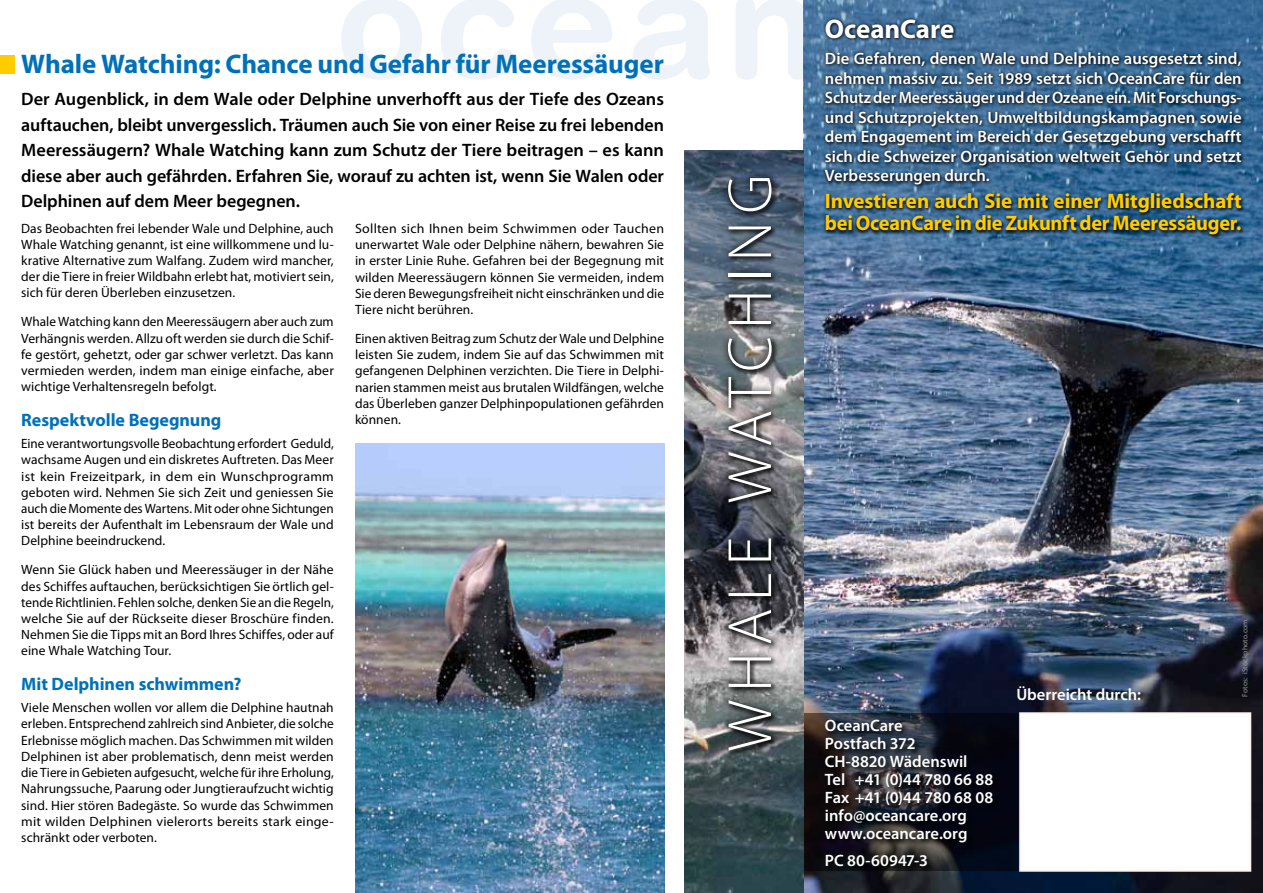
<style>
.page{position:relative;width:1263px;height:893px;background:#fff}
.page>*{position:absolute;margin:0;border:0;box-sizing:border-box;transform-origin:0 0}
.t1{font:300 63px "Myriad Pro";letter-spacing:.115em;color:#fff}
.t2{font:700 27px "Myriad Pro";letter-spacing:-.005em;color:#0071b9}
.t3{font:700 27px "Myriad Pro";letter-spacing:-.005em;color:#fff}
.t4{font:700 21px/22.5px "Myriad Pro";letter-spacing:-.01em;color:#fecc00}
.t5{font:600 18px/25.5px "Myriad Pro";letter-spacing:-.005em;color:#000;text-align:justify}
.t6{font:700 18px "Myriad Pro";letter-spacing:-.005em;color:#0071b9}
.t7{font:600 16.5px/18px "Myriad Pro";color:#fff}
.t8{font:13.5px/16.2px "Myriad Pro";letter-spacing:.005em;color:#000;text-align:justify}
.t9{font:7.5px "Myriad Pro";letter-spacing:.015em;color:#9c9e9f}
</style>
<div class="page">
<svg style="left:341px;top:0;width:463px;height:80px"></svg>
<img style="left:804px;top:386px;width:459px;height:507px">
<img style="left:804px;top:0;width:459px;height:386px">
<img style="left:685px;top:151px;width:119px;height:742px">
<div style="left:1019px;top:712px;width:232px;height:160px;background:#fff;border:2px solid #fdefea"></div>
<svg style="left:804px;top:713px;width:214px;height:158px;background:#0f0f15"></svg>
<svg style="left:823px;top:719px;width:177px;height:154px;background:#191a21"></svg>
<svg style="left:720px;top:171px;width:59px;height:587px;background:#595d64"></svg>
<div style="left:822px;top:16px;width:423px;height:222px;background:#000;opacity:.75"></div>
<img style="left:355px;top:443px;width:309px;height:450px">
<div style="left:0;top:55px;width:15px;height:18px;background:#fecc00"></div>
<h2 class="t2" style="left:21px;top:47px;width:644px">Whale Watching: Chance und Gefahr für Meeressäuger</h2>
<p class="t5" style="left:21px;top:86px;width:644px">Der Augenblick, in dem Wale oder Delphine unverhofft aus der Tiefe des Ozeans auftauchen, bleibt unvergesslich. Träumen auch Sie von einer Reise zu frei lebenden Meeressäugern? Whale Watching kann zum Schutz der Tiere beitragen – es kann diese aber auch gefährden. Erfahren Sie, worauf zu achten ist, wenn Sie Walen oder Delphinen auf dem Meer begegnen.</p>
<p class="t8" style="left:21px;top:220px;width:314px">Das Beobachten frei lebender Wale und Delphine, auch Whale Watching genannt, ist eine willkommene und lu&shy;krative Alternative zum Walfang. Zudem wird mancher, der die Tiere in freier Wildbahn erlebt hat, motiviert sein, sich für deren Überleben einzusetzen.</p>
<p class="t8" style="left:21px;top:314px;width:314px">Whale Watching kann den Meeressäugern aber auch zum Verhängnis werden. Allzu oft werden sie durch die Schif&shy;fe gestört, gehetzt, oder gar schwer verletzt. Das kann vermieden werden, indem man einige einfache, aber wichtige Verhaltensregeln befolgt.</p>
<h3 class="t6" style="left:21px;top:408px;width:202px">Respektvolle Begegnung</h3>
<p class="t8" style="left:21px;top:435px;width:314px">Eine verantwortungsvolle Beobachtung erfordert Geduld, wachsame Augen und ein diskretes Auftreten. Das Meer ist kein Freizeitpark, in dem ein Wunschprogramm geboten wird. Nehmen Sie sich Zeit und geniessen Sie auch die Momente des Wartens. Mit oder ohne Sichtungen ist bereits der Aufenthalt im Lebensraum der Wale und Delphine beeindruckend.</p>
<p class="t8" style="left:21px;top:561px;width:314px">Wenn Sie Glück haben und Meeressäuger in der Nähe des Schiffes auftauchen, berücksichtigen Sie örtlich gel&shy;tende Richtlinien. Fehlen solche, denken Sie an die Regeln, welche Sie auf der Rückseite dieser Broschüre finden.<br>Nehmen Sie die Tipps mit an Bord Ihres Schiffes, oder auf eine Whale Watching Tour.</p>
<h3 class="t6" style="left:21px;top:672px;width:222px">Mit Delphinen schwimmen?</h3>
<p class="t8" style="left:21px;top:699px;width:314px">Viele Menschen wollen vor allem die Delphine hautnah erleben. Entsprechend zahlreich sind Anbieter, die solche Erlebnisse möglich machen. Das Schwimmen mit wilden Delphinen ist aber problematisch, denn meist werden die Tiere in Gebieten aufgesucht, welche für ihre Erholung, Nahrungssuche, Paarung oder Jungtieraufzucht wichtig sind. Hier stören Badegäste. So wurde das Schwimmen mit wilden Delphinen vielerorts bereits stark einge&shy;schränkt oder verboten.</p>
<p class="t8" style="left:355px;top:220px;width:311px">Sollten sich Ihnen beim Schwimmen oder Tauchen unerwartet Wale oder Delphine nähern, bewahren Sie in erster Linie Ruhe. Gefahren bei der Begegnung mit wilden Meeressäugern können Sie vermeiden, indem Sie deren Bewegungsfreiheit nicht einschränken und die Tiere nicht berühren.</p>
<p class="t8" style="left:355px;top:330px;width:310px">Einen aktiven Beitrag zum Schutz der Wale und Delphine leisten Sie zudem, indem Sie auf das Schwimmen mit gefangenen Delphinen verzichten. Die Tiere in Delphi&shy;narien stammen meist aus brutalen Wildfängen, welche das Überleben ganzer Delphinpopulationen gefährden können.</p>
<h1 class="t1" style="left:715px;top:752px;width:579px;rotate:-90deg">whale Watching</h1>
<h2 class="t3" style="left:825px;top:12px;width:131px">OceanCare</h2>
<p class="t7" style="left:825px;top:48px;width:418px;line-height:19.5px;text-align:justify">Die Gefahren, denen Wale und Delphine ausgesetzt sind, nehmen massiv zu. Seit 1989 setzt sich OceanCare für den Schutz der Meeressäuger und der Ozeane ein. Mit Forschungs&shy;und Schutzprojekten, Umweltbildungskampagnen sowie dem Engagement im Bereich der Gesetzgebung verschafft sich die Schweizer Organisation weltweit Gehör und setzt Verbesserungen durch.</p>
<h3 class="t4" style="left:825px;top:189px;width:418px">Investieren auch Sie mit einer Mitgliedschaft bei OceanCare in die Zukunft der Meeressäuger.</h3>
<p class="t7" style="left:825px;top:716px;width:170px">OceanCare<br>Postfach 372<br>CH-8820 Wädenswil<br>Tel +41 (0)44 780 66 88<br>Fax +41 (0)44 780 68 08 info@oceancare.org www.oceancare.org</p>
<p class="t7" style="left:825px;top:851px;width:104px">PC 80-60947-3</p>
<p class="t7" style="left:1016px;top:685px;width:126px">Überreicht durch:</p>
<p class="t9" style="left:1240px;top:697px;width:79px;rotate:-90deg">Fotos: iStockphoto.com</p>
</div>
